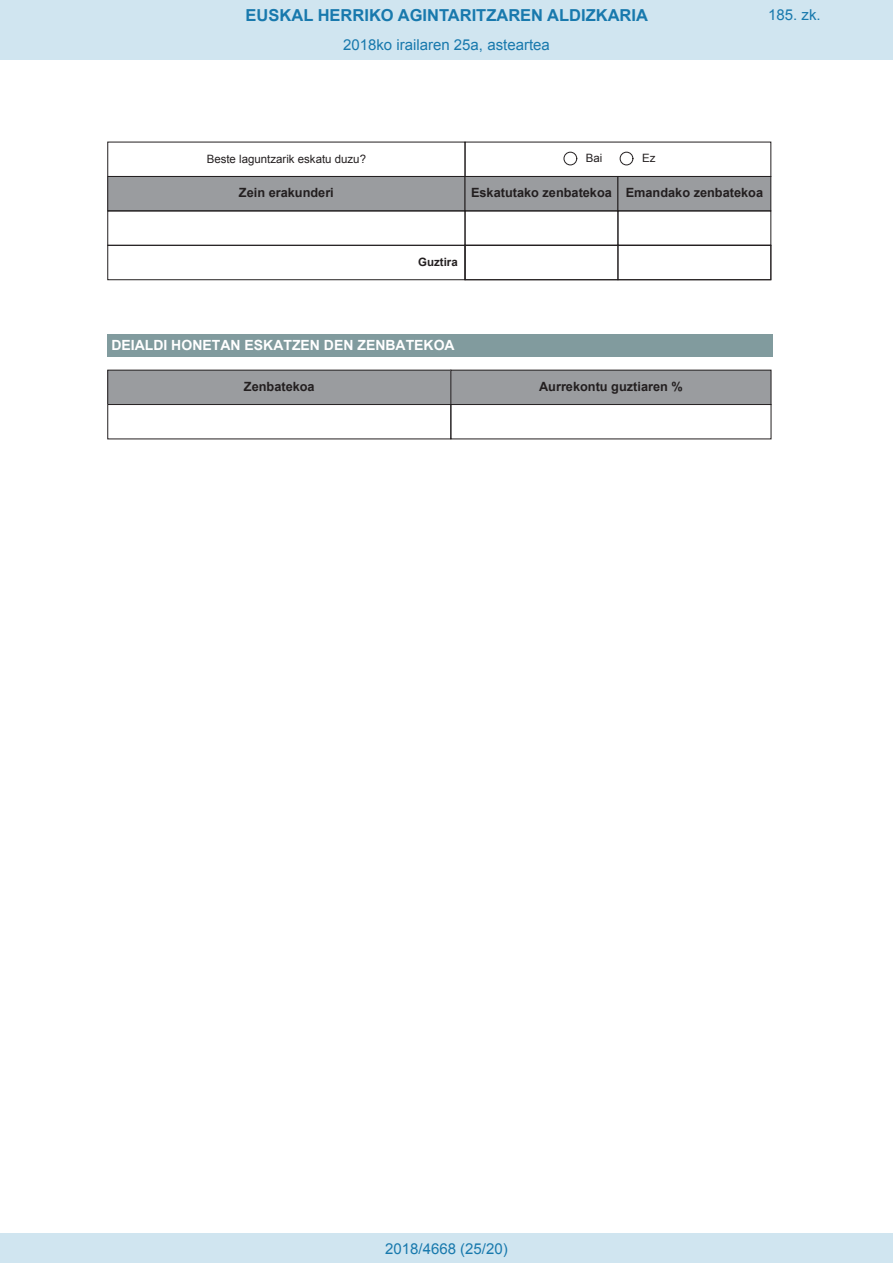
<style>
.page{position:relative;width:893px;height:1263px;background:#fff}
.page>*{position:absolute;margin:0;border:0;box-sizing:border-box;transform-origin:0 0}
.t1{font:700 16.5px "Arial";color:#1879ad}
.Paginacion_Centro{font:15px "Arial";color:#1879ad}
.t2{font:700 13.95px "Arial";color:#fff}
.t3{font:700 12.75px "Arial";color:#231f20}
.t4{font:11.4px "Arial";color:#231f20}
.t5{font:700 11.4px "Arial";color:#231f20}
</style>
<div class="page">
<div style="left:564px;top:152px;width:13px;height:13px;background:#fff;border:1px solid #231f20;border-radius:50%"></div>
<div style="left:620px;top:152px;width:13px;height:13px;background:#fff;border:1px solid #231f20;border-radius:50%"></div>
<div style="left:108px;top:176px;width:357px;height:35px;background:#9a9c9f"></div>
<div style="left:107px;top:176px;width:358px;height:35px;border:1px solid #231f20"></div>
<div style="left:465px;top:176px;width:153px;height:35px;background:#9a9c9f"></div>
<div style="left:465px;top:176px;width:153px;height:35px;border:1px solid #231f20"></div>
<div style="left:618px;top:176px;width:153px;height:35px;background:#9a9c9f"></div>
<div style="left:618px;top:176px;width:153px;height:35px;border:1px solid #231f20"></div>
<div style="left:107px;top:245px;width:358px;height:35px;border:1px solid #231f20"></div>
<div style="left:465px;top:245px;width:153px;height:35px;border:1px solid #231f20"></div>
<div style="left:618px;top:245px;width:153px;height:35px;border:1px solid #231f20"></div>
<div style="left:108px;top:334px;width:665px;height:23px;background:#819b9e"></div>
<div style="left:108px;top:370px;width:343px;height:34px;background:#9a9c9f"></div>
<div style="left:107px;top:370px;width:344px;height:35px;border:1px solid #231f20"></div>
<div style="left:451px;top:370px;width:320px;height:34px;background:#9a9c9f"></div>
<div style="left:451px;top:370px;width:320px;height:35px;border:1px solid #231f20"></div>
<div style="left:107px;top:404px;width:344px;height:35px;border:1px solid #231f20"></div>
<div style="left:451px;top:404px;width:320px;height:35px;border:1px solid #231f20"></div>
<div style="left:0;top:0;width:893px;height:60px;background:#d0e5f0"></div>
<div style="left:0;top:1233px;width:893px;height:30px;background:#d0e5f0"></div>
<p class="t1" style="left:246px;top:4px;width:404px">EUSKAL HERRIKO AGINTARITZAREN ALDIZKARIA</p>
<p class="Paginacion_Centro" style="left:768px;top:5px;width:54px">185. zk.</p>
<p class="Paginacion_Centro" style="left:343px;top:35px;width:208px">2018ko irailaren 25a, asteartea</p>
<p class="t4" style="left:207px;top:151px;width:161px">Beste laguntzarik eskatu duzu?</p>
<p class="t4" style="left:586px;top:150px;width:18px">Bai</p>
<p class="t4" style="left:642px;top:150px;width:15px">Ez</p>
<p class="t3" style="left:239px;top:184px;width:96px">Zein erakunderi</p>
<p class="t3" style="left:471px;top:184px;width:294px">Eskatutako zenbatekoa Emandako zenbatekoa</p>
<p class="t5" style="left:418px;top:254px;width:41px">Guztira</p>
<p class="t2" style="left:111px;top:335px;width:345px">DEIALDI HONETAN ESKATZEN DEN ZENBATEKOA</p>
<p class="t3" style="left:244px;top:378px;width:72px">Zenbatekoa</p>
<p class="t3" style="left:539px;top:378px;width:145px">Aurrekontu guztiaren %</p>
<p class="Paginacion_Centro" style="left:385px;top:1238px;width:124px">2018/4668 (25/20)</p>
</div>
